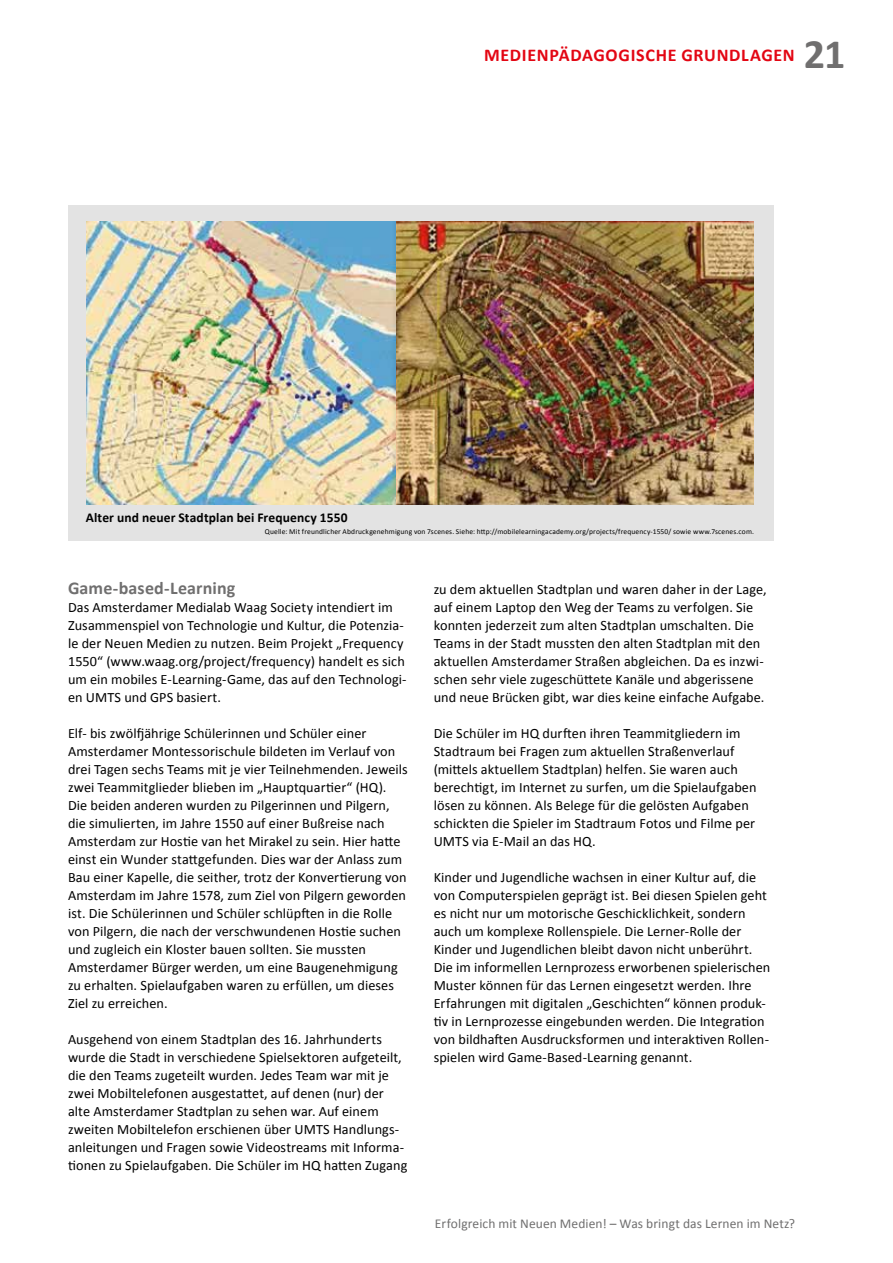
<style>
.page{position:relative;width:893px;height:1263px;background:#fff}
.page>*{position:absolute;margin:0;border:0;box-sizing:border-box;transform-origin:0 0}
.t1{font:700 42px "Calibri";color:#706f6f}
.t2{font:700 18px "Calibri";color:#e30613}
.t3{font:700 18px "Calibri";letter-spacing:.005em;color:#706f6f}
.t4{font:14.25px/18px "Calibri";letter-spacing:.005em;color:#000}
.t5{font:13.5px "Calibri";letter-spacing:.005em;color:#706f6f}
.t6{font:700 13.5px "Calibri";letter-spacing:.01em;color:#000}
.t7{font:7.5px "Calibri";letter-spacing:.02em;color:#000}
</style>
<div class="page">
<div style="left:68px;top:205px;width:706px;height:335px;background:#e3e3e3"></div>
<img style="left:86px;top:222px;width:310px;height:282px">
<img style="left:396px;top:222px;width:358px;height:282px">
<p class="t2" style="left:484px;top:44px;width:12px">medienpädagogische</p>
<p class="t2" style="left:681px;top:44px;width:25px">Grundlagen</p>
<h1 class="t1" style="left:804px;top:27px;width:43px">21</h1>
<p class="t6" style="left:86px;top:508px;width:263px">Alter und neuer Stadtplan bei Frequency 1550</p>
<p class="t7" style="left:265px;top:526px;width:491px">Quelle: Mit freundlicher Abdruckgenehmigung von 7scenes. Siehe: http://mobilelearningacademy.org/projects/frequency-1550/ sowie www.7scenes.com.</p>
<p class="t3" style="left:68px;top:577px;width:169px">Game-based-Learning</p>
<p class="t4" style="left:68px;top:598px;width:340px">Das Amsterdamer Medialab Waag Society intendiert im Zusammenspiel von Technologie und Kultur, die Potenzia&shy;le der Neuen Medien zu nutzen. Beim Projekt „Frequency 1550“ (www.waag.org/project/frequency) handelt es sich um ein mobiles E-Learning-Game, das auf den Technologi&shy;en UMTS und GPS basiert.</p>
<p class="t4" style="left:68px;top:724px;width:341px">Elf- bis zwölfjährige Schülerinnen und Schüler einer Amsterdamer Montessorischule bildeten im Verlauf von drei Tagen sechs Teams mit je vier Teilnehmenden. Jeweils zwei Teammitglieder blieben im „Hauptquartier“ (HQ).<br>Die beiden anderen wurden zu Pilgerinnen und Pilgern, die simulierten, im Jahre 1550 auf einer Bußreise nach Amsterdam zur Hostie van het Mirakel zu sein. Hier hatte einst ein Wunder stattgefunden. Dies war der Anlass zum Bau einer Kapelle, die seither, trotz der Konvertierung von Amsterdam im Jahre 1578, zum Ziel von Pilgern geworden ist. Die Schülerinnen und Schüler schlüpften in die Rolle von Pilgern, die nach der verschwundenen Hostie suchen und zugleich ein Kloster bauen sollten. Sie mussten Amsterdamer Bürger werden, um eine Baugenehmigung zu erhalten. Spielaufgaben waren zu erfüllen, um dieses Ziel zu erreichen.</p>
<p class="t4" style="left:68px;top:1030px;width:341px">Ausgehend von einem Stadtplan des 16. Jahrhunderts wurde die Stadt in verschiedene Spielsektoren aufgeteilt, die den Teams zugeteilt wurden. Jedes Team war mit je zwei Mobiltelefonen ausgestattet, auf denen (nur) der alte Amsterdamer Stadtplan zu sehen war. Auf einem zweiten Mobiltelefon erschienen über UMTS Handlungs&shy;anleitungen und Fragen sowie Videostreams mit Informa&shy;tionen zu Spielaufgaben. Die Schüler im HQ hatten Zugang</p>
<p class="t4" style="left:434px;top:580px;width:334px">zu dem aktuellen Stadtplan und waren daher in der Lage, auf einem Laptop den Weg der Teams zu verfolgen. Sie konnten jederzeit zum alten Stadtplan umschalten. Die Teams in der Stadt mussten den alten Stadtplan mit den aktuellen Amsterdamer Straßen abgleichen. Da es inzwi&shy;schen sehr viele zugeschüttete Kanäle und abgerissene und neue Brücken gibt, war dies keine einfache Aufgabe.</p>
<p class="t4" style="left:434px;top:724px;width:324px">Die Schüler im HQ durften ihren Teammitgliedern im Stadtraum bei Fragen zum aktuellen Straßenverlauf (mittels aktuellem Stadtplan) helfen. Sie waren auch berechtigt, im Internet zu surfen, um die Spielaufgaben lösen zu können. Als Belege für die gelösten Aufgaben schickten die Spieler im Stadtraum Fotos und Filme per UMTS via E-Mail an das HQ.</p>
<p class="t4" style="left:434px;top:868px;width:338px">Kinder und Jugendliche wachsen in einer Kultur auf, die von Computerspielen geprägt ist. Bei diesen Spielen geht es nicht nur um motorische Geschicklichkeit, sondern auch um komplexe Rollenspiele. Die Lerner-Rolle der Kinder und Jugendlichen bleibt davon nicht unberührt.<br>Die im informellen Lernprozess erworbenen spielerischen Muster können für das Lernen eingesetzt werden. Ihre Erfahrungen mit digitalen „Geschichten“ können produk&shy;tiv in Lernprozesse eingebunden werden. Die Integration von bildhaften Ausdrucksformen und interaktiven Rollen&shy;spielen wird Game-Based-Learning genannt.</p>
<p class="t5" style="left:435px;top:1215px;width:362px">Erfolgreich mit Neuen Medien! – Was bringt das Lernen im Netz?</p>
</div>
